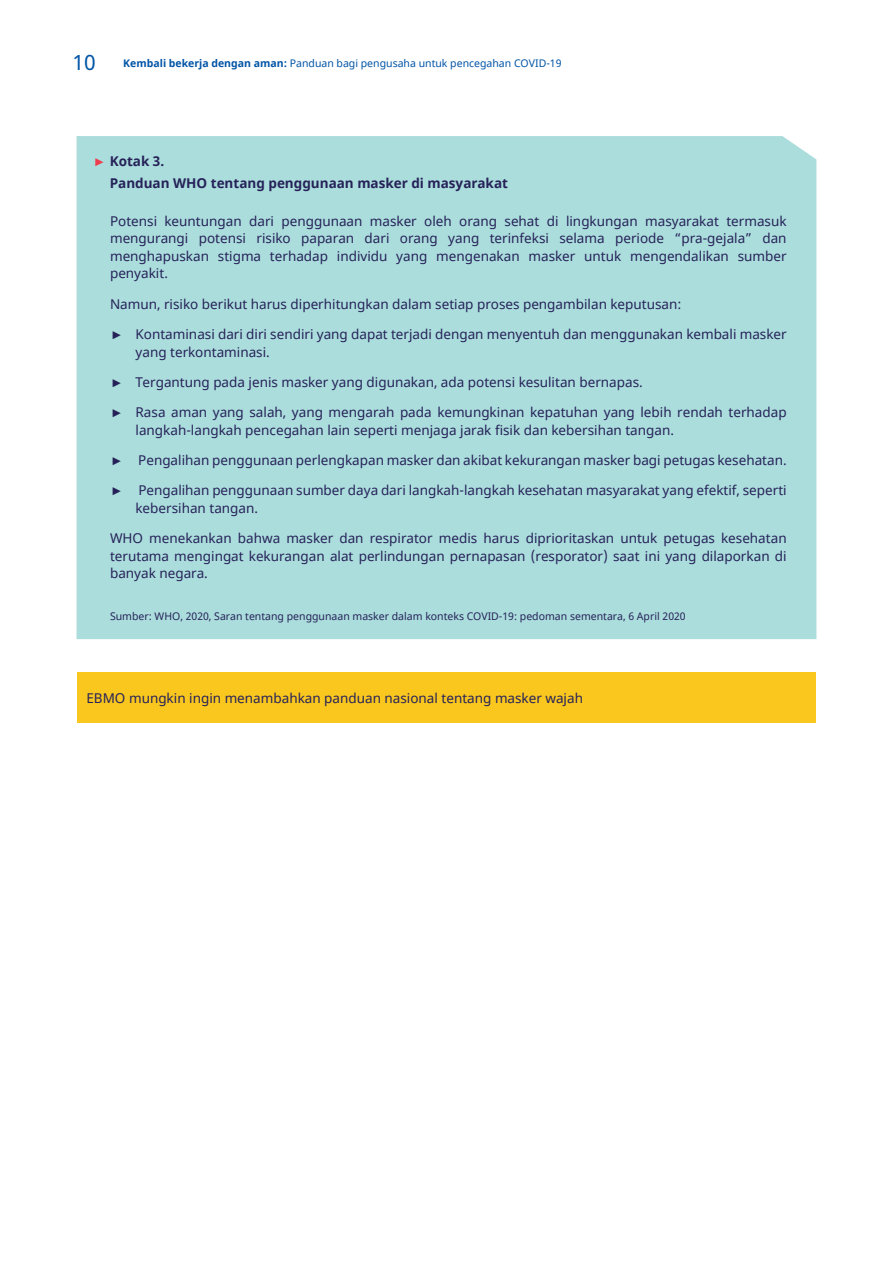
<style>
.page{position:relative;width:893px;height:1263px;background:#fff}
.page>*{position:absolute;margin:0;border:0;box-sizing:border-box;transform-origin:0 0}
.t1{font:21px "Noto Sans";color:#0154a6}
.Body{font:13.5px/17.5px "Noto Sans";color:#262259;text-align:justify}
.point_1{font:13.5px/17.5px "Noto Sans";color:#262259}
.point_1-2{font:700 13.5px "Noto Sans";color:#262259}
.footnote{font:10.5px "Noto Sans";color:#262259}
.t2{font:10.5px "Noto Sans";color:#0154a6}
.s1{font-weight:700}
.s2{color:#ee3d4c}
</style>
<div class="page">
<div style="left:77px;top:136px;width:739px;height:503px;background:#abdddc"></div>
<div style="left:77px;top:673px;width:739px;height:50px;background:#fac71e"></div>
<h1 class="t1" style="left:73px;top:48px;width:25px">10</h1>
<p class="t2" style="left:123px;top:56px;width:440px"><span class="s1">Kembali bekerja dengan aman:</span> Panduan bagi pengusaha untuk pencegahan COVID-19</p>
<p class="point_1-2" style="left:93px;top:151px;width:73px"><span class="s2">►</span> Kotak 3.</p>
<p class="point_1-2" style="left:110px;top:173px;width:400px">Panduan WHO tentang penggunaan masker di masyarakat</p>
<p class="Body" style="left:110px;top:213px;width:678px">Potensi keuntungan dari penggunaan masker oleh orang sehat di lingkungan masyarakat termasuk mengurangi potensi risiko paparan dari orang yang terinfeksi selama periode “pra-gejala” dan menghapuskan stigma terhadap individu yang mengenakan masker untuk mengendalikan sumber penyakit.</p>
<p class="Body" style="left:110px;top:296px;width:573px">Namun, risiko berikut harus diperhitungkan dalam setiap proses pengambilan keputusan:</p>
<p class="point_1" style="left:136px;top:326px;width:653px;text-indent:-26px">► Kontaminasi dari diri sendiri yang dapat terjadi dengan menyentuh dan menggunakan kembali masker yang terkontaminasi.</p>
<p class="point_1" style="left:110px;top:374px;width:534px">► Tergantung pada jenis masker yang digunakan, ada potensi kesulitan bernapas.</p>
<p class="point_1" style="left:136px;top:404px;width:653px;text-indent:-26px">► Rasa aman yang salah, yang mengarah pada kemungkinan kepatuhan yang lebih rendah terhadap langkah-langkah pencegahan lain seperti menjaga jarak fisik dan kebersihan tangan.</p>
<p class="point_1" style="left:110px;top:452px;width:678px">► Pengalihan penggunaan perlengkapan masker dan akibat kekurangan masker bagi petugas kesehatan.</p>
<p class="point_1" style="left:136px;top:482px;width:653px;text-indent:-26px">► Pengalihan penggunaan sumber daya dari langkah-langkah kesehatan masyarakat yang efektif, seperti kebersihan tangan.</p>
<p class="Body" style="left:110px;top:530px;width:678px">WHO menekankan bahwa masker dan respirator medis harus diprioritaskan untuk petugas kesehatan terutama mengingat kekurangan alat perlindungan pernapasan (resporator) saat ini yang dilaporkan di banyak negara.</p>
<p class="footnote" style="left:110px;top:608px;width:577px">Sumber: WHO, 2020, Saran tentang penggunaan masker dalam konteks COVID-19: pedoman sementara, 6 April 2020</p>
<p class="Body" style="left:86px;top:689px;width:498px">EBMO mungkin ingin menambahkan panduan nasional tentang masker wajah</p>
</div>
